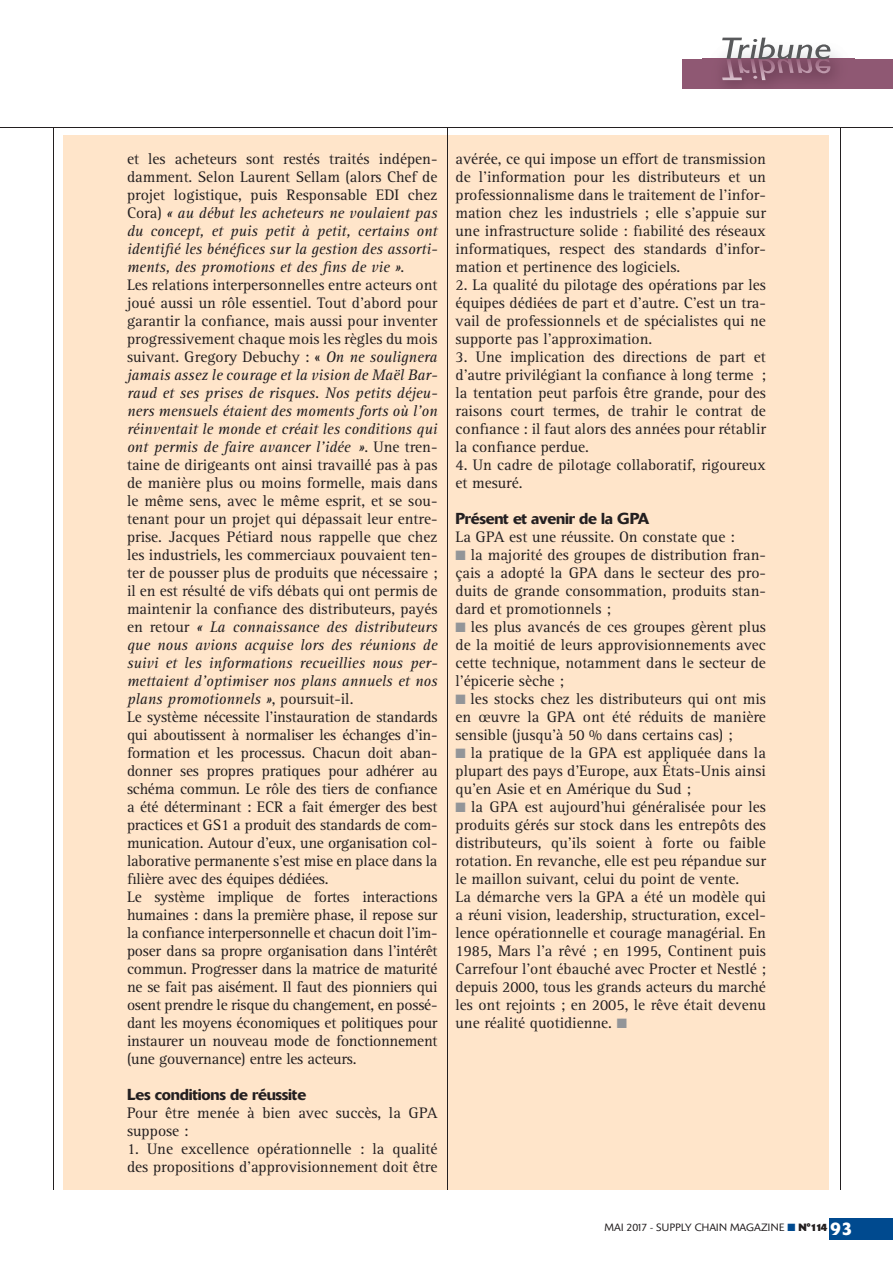
<style>
.page{position:relative;width:893px;height:1263px;background:#fff}
.page>*{position:absolute;margin:0;border:0;box-sizing:border-box;transform-origin:0 0}
.t1{font:15.75px/18px "Rotis Serif";color:#231f20;text-align:justify}
.t2{font:500 15.75px "Delta";letter-spacing:-.015em;color:#231f20}
.t3{font:300 10.5px "Delta";color:#231f20}
.s1{font-style:italic}
.s2{color:#939598}
.s3{color:#004a8f}
.s4{font-weight:700}
.s5{font-weight:500;font-size:18px;color:#fff}
</style>
<div class="page">
<div style="left:829px;top:1218px;width:64px;height:22px;background:#004a8f"></div>
<hr style="left:53px;top:128px;width:1px;height:1062px;background:#231f20">
<hr style="left:840px;top:128px;width:1px;height:1062px;background:#231f20">
<hr style="left:0;top:127px;width:893px;height:1px;background:#231f20">
<div style="left:64px;top:135px;width:765px;height:1055px;background:#ffe5ca"></div>
<div style="left:682px;top:59px;width:211px;height:29px;background:#8f5873"></div>
<img style="left:702px;top:53px;width:153px;height:34px">
<svg style="left:722px;top:38px;width:109px;height:42px"></svg>
<hr style="left:447px;top:128px;width:1px;height:1062px;background:#231f20">
<p class="t1" style="left:127px;top:151px;width:312px;text-align:left">et les acheteurs sont restés traités indépen&shy;damment. Selon Laurent Sellam (alors Chef de projet logistique, puis Responsable EDI chez Cora) <span class="s1">« au début les acheteurs ne voulaient pas du concept, et puis petit à petit, certains ont identifié les bénéfices sur la gestion des assorti&shy;ments, des promotions et des fins de vie »</span>.<br>Les relations interpersonnelles entre acteurs ont joué aussi un rôle essentiel. Tout d’abord pour garantir la confiance, mais aussi pour inventer progressivement chaque mois les règles du mois suivant. Gregory Debuchy : « <span class="s1">On ne soulignera jamais assez le courage et la vision de Maël Bar&shy;raud et ses prises de risques. Nos petits déjeu&shy;ners mensuels étaient des moments forts où l’on réinventait le monde et créait les conditions qui ont permis de faire avancer l’idée »</span>. Une tren&shy;taine de dirigeants ont ainsi travaillé pas à pas de manière plus ou moins formelle, mais dans le même sens, avec le même esprit, et se sou&shy;tenant pour un projet qui dépassait leur entre&shy;prise. Jacques Pétiard nous rappelle que chez les industriels, les commerciaux pouvaient ten&shy;ter de pousser plus de produits que nécessaire ; il en est résulté de vifs débats qui ont permis de maintenir la confiance des distributeurs, payés en retour <span class="s1">« La connaissance des distributeurs que nous avions acquise lors des réunions de suivi et les informations recueillies nous per&shy;mettaient d’optimiser nos plans annuels et nos plans promotionnels »</span>, poursuit-il.<br>Le système nécessite l’instauration de standards qui aboutissent à normaliser les échanges d’in&shy;formation et les processus. Chacun doit aban&shy;donner ses propres pratiques pour adhérer au schéma commun. Le rôle des tiers de confiance a été déterminant : ECR a fait émerger des best practices et GS1 a produit des standards de com&shy;munication. Autour d’eux, une organisation col&shy;laborative permanente s’est mise en place dans la filière avec des équipes dédiées.<br>Le système implique de fortes interactions humaines : dans la première phase, il repose sur la confiance interpersonnelle et chacun doit l’im&shy;poser dans sa propre organisation dans l’intérêt commun. Progresser dans la matrice de maturité ne se fait pas aisément. Il faut des pionniers qui osent prendre le risque du changement, en possé&shy;dant les moyens économiques et politiques pour instaurer un nouveau mode de fonctionnement (une gouvernance) entre les acteurs.</p>
<p class="t2" style="left:127px;top:1088px;width:181px">Les conditions de réussite</p>
<p class="t1" style="left:127px;top:1105px;width:312px">Pour être menée à bien avec succès, la GPA suppose :</p>
<p class="t1" style="left:127px;top:1141px;width:312px">1. Une excellence opérationnelle : la qualité des propositions d’approvisionnement doit être</p>
<p class="t1" style="left:455px;top:151px;width:312px">avérée, ce qui impose un effort de transmission de l’information pour les distributeurs et un professionnalisme dans le traitement de l’infor&shy;mation chez les industriels ; elle s’appuie sur une infrastructure solide : fiabilité des réseaux informatiques, respect des standards d’infor&shy;mation et pertinence des logiciels.</p>
<p class="t1" style="left:455px;top:277px;width:312px">2. La qualité du pilotage des opérations par les équipes dédiées de part et d’autre. C’est un tra&shy;vail de professionnels et de spécialistes qui ne supporte pas l’approximation.</p>
<p class="t1" style="left:455px;top:349px;width:312px">3. Une implication des directions de part et d’autre privilégiant la confiance à long terme ; la tentation peut parfois être grande, pour des raisons court termes, de trahir le contrat de confiance : il faut alors des années pour rétablir la confiance perdue.</p>
<p class="t1" style="left:455px;top:457px;width:312px">4. Un cadre de pilotage collaboratif, rigoureux et mesuré.</p>
<p class="t2" style="left:455px;top:513px;width:195px">Présent et avenir de la GPA</p>
<p class="t1" style="left:455px;top:529px;width:281px">La GPA est une réussite. On constate que :</p>
<p class="t1" style="left:455px;top:547px;width:312px"><span class="s2">■</span> la majorité des groupes de distribution fran&shy;çais a adopté la GPA dans le secteur des pro&shy;duits de grande consommation, produits stan&shy;dard et promotionnels ;</p>
<p class="t1" style="left:455px;top:619px;width:312px"><span class="s2">■</span> les plus avancés de ces groupes gèrent plus de la moitié de leurs approvisionnements avec cette technique, notamment dans le secteur de l’épicerie sèche ;</p>
<p class="t1" style="left:455px;top:691px;width:312px"><span class="s2">■</span> les stocks chez les distributeurs qui ont mis en œuvre la GPA ont été réduits de manière sensible (jusqu’à 50 % dans certains cas) ;</p>
<p class="t1" style="left:455px;top:745px;width:312px"><span class="s2">■</span> la pratique de la GPA est appliquée dans la plupart des pays d’Europe, aux États-Unis ainsi qu’en Asie et en Amérique du Sud ;</p>
<p class="t1" style="left:455px;top:799px;width:312px;text-align:left"><span class="s2">■</span> la GPA est aujourd’hui généralisée pour les produits gérés sur stock dans les entrepôts des distributeurs, qu’ils soient à forte ou faible rotation. En revanche, elle est peu répandue sur le maillon suivant, celui du point de vente.<br>La démarche vers la GPA a été un modèle qui a réuni vision, leadership, structuration, excel&shy;lence opérationnelle et courage managérial. En 1985, Mars l’a rêvé ; en 1995, Continent puis Carrefour l’ont ébauché avec Procter et Nestlé ; depuis 2000, tous les grands acteurs du marché les ont rejoints ; en 2005, le rêve était devenu une réalité quotidienne. <span class="s2">■</span></p>
<p class="t3" style="left:604px;top:1224px;width:249px">MAI 2017 - SUPPLY CHAIN MAGAZINE <span class="s3">■</span> <span class="s4">N°114</span> <span class="s5">93</span></p>
</div>
